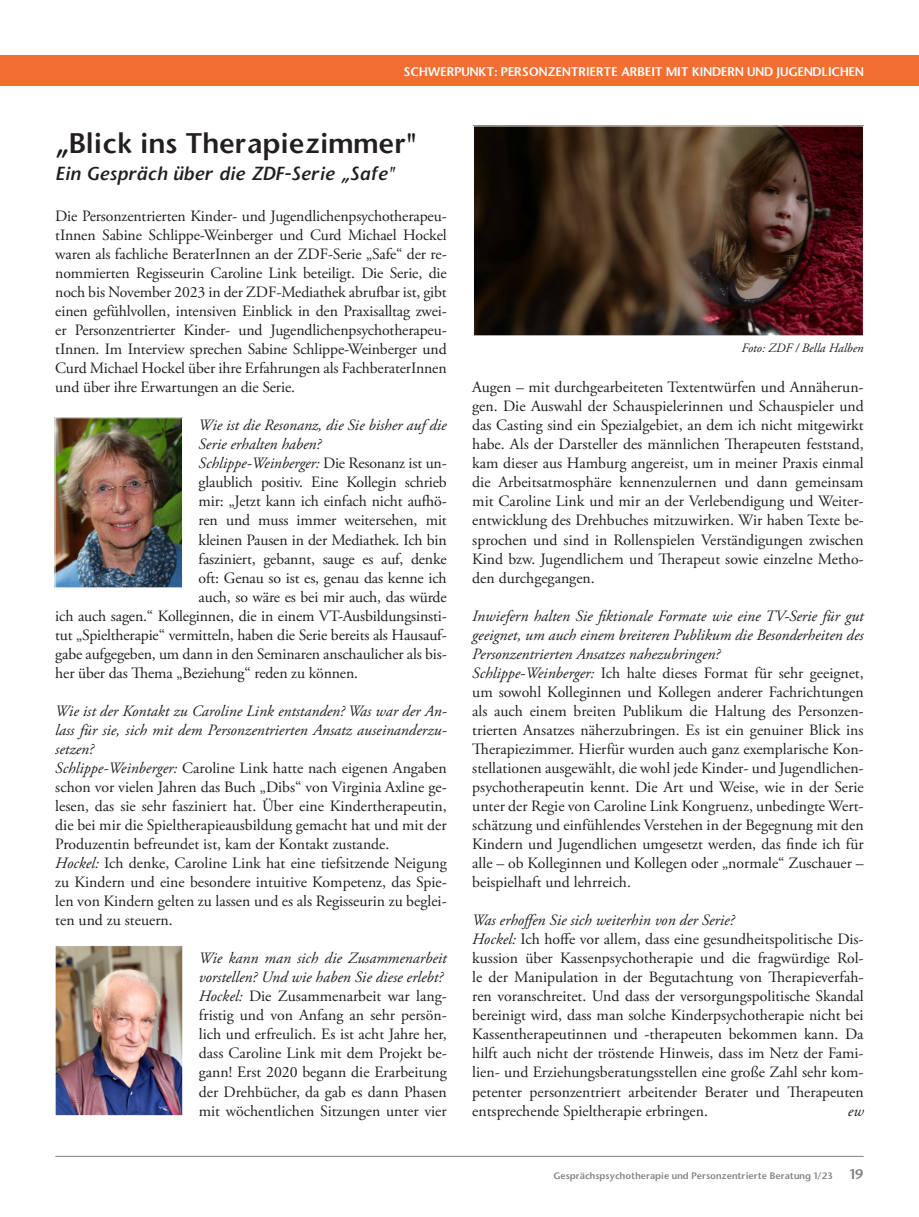
<style>
.page{position:relative;width:919px;height:1217px;background:#fff}
.page>*{position:absolute;margin:0;border:0;box-sizing:border-box;transform-origin:0 0}
.Headlines{font:27px "Stone Sans Semi Boold";color:#231f20}
.Sublines{font:italic 18px "Stone Sans Semi Boold";color:#231f20}
.Fliesstext_ohne_Einz{font:15.75px/19px "Adobe Garamond Pro";letter-spacing:-.01em;color:#231f20;text-align:justify}
.Fliesstext_ohne_Einz-2{font:italic 15.75px/19px "Adobe Garamond Pro";color:#231f20}
.Bildunterschrift{font:italic 12.75px "Adobe Garamond Pro";color:#231f20}
.t1{font:12px "Stone Sans Semi Boold";color:#fff}
.t2{font:9px "Stone Sans Semi Boold";color:#808285}
.s1{font-style:normal}
.s2{font-style:italic}
.s3{font-size:13.5px}
</style>
<div class="page">
<hr style="left:55px;top:1155px;width:808px;height:1px;background:#808285">
<div style="left:13px;top:55px;width:905px;height:30px;background:#f36e31"></div>
<div style="left:0;top:55px;width:13px;height:30px;background:#f36e31"></div>
<img style="left:57px;top:419px;width:123px;height:167px">
<img style="left:57px;top:947px;width:124px;height:166px">
<div style="left:55px;top:945px;width:128px;height:170px;border:1px solid #fff"></div>
<img style="left:475px;top:128px;width:386px;height:206px">
<p class="t1" style="left:403px;top:64px;width:461px">SCHWERPUNKT: PERSONZENTRIERTE ARBEIT MIT KINDERN UND JUGENDLICHEN</p>
<p class="Headlines" style="left:55px;top:126px;width:362px">„Blick ins Therapiezimmer"</p>
<p class="Sublines" style="left:55px;top:162px;width:340px">Ein Gespräch über die ZDF-Serie „Safe"</p>
<p class="Fliesstext_ohne_Einz" style="left:55px;top:207px;width:393px">Die Personzentrierten Kinder- und Jugendlichenpsychotherapeu&shy;tInnen Sabine Schlippe-Weinberger und Curd Michael Hockel waren als fachliche BeraterInnen an der ZDF-Serie „Safe“ der re&shy;nommierten Regisseurin Caroline Link beteiligt. Die Serie, die noch bis November 2023 in der ZDF-Mediathek abrufbar ist, gibt einen gefühlvollen, intensiven Einblick in den Praxisalltag zwei&shy;er Personzentrierter Kinder- und Jugendlichenpsychotherapeu&shy;tInnen. Im Interview sprechen Sabine Schlippe-Weinberger und Curd Michael Hockel über ihre Erfahrungen als FachberaterInnen und über ihre Erwartungen an die Serie.</p>
<p class="Fliesstext_ohne_Einz-2" style="left:199px;top:416px;width:249px">Wie ist die Resonanz, die Sie bisher auf die<br>Serie erhalten haben?</p>
<p class="Fliesstext_ohne_Einz-2" style="left:199px;top:454px;width:249px">Schlippe-Weinberger: <span class="s1">Die Resonanz ist un-</span></p>
<p class="Fliesstext_ohne_Einz" style="left:199px;top:473px;width:249px">glaublich positiv. Eine Kollegin schrieb</p>
<p class="Fliesstext_ohne_Einz" style="left:199px;top:492px;width:249px">mir: „Jetzt kann ich einfach nicht aufhö-</p>
<p class="Fliesstext_ohne_Einz" style="left:199px;top:511px;width:249px">ren und muss immer weitersehen, mit</p>
<p class="Fliesstext_ohne_Einz" style="left:199px;top:530px;width:249px">kleinen Pausen in der Mediathek. Ich bin</p>
<p class="Fliesstext_ohne_Einz" style="left:199px;top:549px;width:249px">fasziniert, gebannt, sauge es auf, denke</p>
<p class="Fliesstext_ohne_Einz" style="left:199px;top:568px;width:249px">oft: Genau so ist es, genau das kenne ich</p>
<p class="Fliesstext_ohne_Einz" style="left:199px;top:587px;width:249px">auch, so wäre es bei mir auch, das würde</p>
<p class="Fliesstext_ohne_Einz" style="left:55px;top:606px;width:393px">ich auch sagen.“ Kolleginnen, die in einem VT-Ausbildungsinsti-</p>
<p class="Fliesstext_ohne_Einz" style="left:55px;top:625px;width:393px">tut „Spieltherapie“ vermitteln, haben die Serie bereits als Hausauf-</p>
<p class="Fliesstext_ohne_Einz" style="left:55px;top:644px;width:393px">gabe aufgegeben, um dann in den Seminaren anschaulicher als bis-</p>
<p class="Fliesstext_ohne_Einz" style="left:55px;top:663px;width:304px">her über das Thema „Beziehung“ reden zu können.</p>
<p class="Fliesstext_ohne_Einz-2" style="left:55px;top:701px;width:393px;text-align:justify">Wie ist der Kontakt zu Caroline Link entstanden? Was war der An&shy;lass für sie, sich mit dem Personzentrierten Ansatz auseinanderzu&shy;setzen?</p>
<p class="Fliesstext_ohne_Einz" style="left:55px;top:758px;width:393px"><span class="s2">Schlippe-Weinberger:</span> Caroline Link hatte nach eigenen Angaben schon vor vielen Jahren das Buch „Dibs“ von Virginia Axline ge&shy;lesen, das sie sehr fasziniert hat. Über eine Kindertherapeutin, die bei mir die Spieltherapieausbildung gemacht hat und mit der Produzentin befreundet ist, kam der Kontakt zustande.</p>
<p class="Fliesstext_ohne_Einz" style="left:55px;top:853px;width:393px"><span class="s2">Hockel:</span> Ich denke, Caroline Link hat eine tiefsitzende Neigung zu Kindern und eine besondere intuitive Kompetenz, das Spie&shy;len von Kindern gelten zu lassen und es als Regisseurin zu beglei&shy;ten und zu steuern.</p>
<p class="Fliesstext_ohne_Einz-2" style="left:199px;top:948px;width:249px">Wie kann man sich die Zusammenarbeit vorstellen? Und wie haben Sie diese erlebt?</p>
<p class="Fliesstext_ohne_Einz" style="left:199px;top:987px;width:249px"><span class="s2">Hockel:</span> Die Zusammenarbeit war lang&shy;fristig und von Anfang an sehr persön&shy;lich und erfreulich. Es ist acht Jahre her, dass Caroline Link mit dem Projekt be&shy;gann! Erst 2020 begann die Erarbeitung der Drehbücher, da gab es dann Phasen mit wöchentlichen Sitzungen unter vier</p>
<p class="Bildunterschrift" style="left:741px;top:340px;width:124px">Foto: ZDF / Bella Halben</p>
<p class="Fliesstext_ohne_Einz" style="left:472px;top:378px;width:393px">Augen – mit durchgearbeiteten Textentwürfen und Annäherun&shy;gen. Die Auswahl der Schauspielerinnen und Schauspieler und das Casting sind ein Spezialgebiet, an dem ich nicht mitgewirkt habe. Als der Darsteller des männlichen Therapeuten feststand, kam dieser aus Hamburg angereist, um in meiner Praxis einmal die Arbeitsatmosphäre kennenzulernen und dann gemeinsam mit Caroline Link und mir an der Verlebendigung und Weiter&shy;entwicklung des Drehbuches mitzuwirken. Wir haben Texte be&shy;sprochen und sind in Rollenspielen Verständigungen zwischen Kind bzw. Jugendlichem und Therapeut sowie einzelne Metho&shy;den durchgegangen.</p>
<p class="Fliesstext_ohne_Einz-2" style="left:472px;top:606px;width:393px;text-align:justify">Inwiefern halten Sie fiktionale Formate wie eine TV-Serie für gut geeignet, um auch einem breiteren Publikum die Besonderheiten des Personzentrierten Ansatzes nahezubringen?</p>
<p class="Fliesstext_ohne_Einz" style="left:472px;top:663px;width:393px"><span class="s2">Schlippe-Weinberger:</span> Ich halte dieses Format für sehr geeignet, um sowohl Kolleginnen und Kollegen anderer Fachrichtungen als auch einem breiten Publikum die Haltung des Personzen&shy;trierten Ansatzes näherzubringen. Es ist ein genuiner Blick ins Therapiezimmer. Hierfür wurden auch ganz exemplarische Kon&shy;stellationen ausgewählt, die wohl jede Kinder- und Jugendlichen&shy;psychotherapeutin kennt. Die Art und Weise, wie in der Serie unter der Regie von Caroline Link Kongruenz, unbedingte Wert&shy;schätzung und einfühlendes Verstehen in der Begegnung mit den Kindern und Jugendlichen umgesetzt werden, das finde ich für alle – ob Kolleginnen und Kollegen oder „normale“ Zuschauer – beispielhaft und lehrreich.</p>
<p class="Fliesstext_ohne_Einz-2" style="left:472px;top:910px;width:263px">Was erhoffen Sie sich weiterhin von der Serie?</p>
<p class="Fliesstext_ohne_Einz" style="left:472px;top:930px;width:393px"><span class="s2">Hockel:</span> Ich hoffe vor allem, dass eine gesundheitspolitische Dis&shy;kussion über Kassenpsychotherapie und die fragwürdige Rol&shy;le der Manipulation in der Begutachtung von Therapieverfah&shy;ren voranschreitet. Und dass der versorgungspolitische Skandal bereinigt wird, dass man solche Kinderpsychotherapie nicht bei Kassentherapeutinnen und -therapeuten bekommen kann. Da hilft auch nicht der tröstende Hinweis, dass im Netz der Fami&shy;lien- und Erziehungsberatungsstellen eine große Zahl sehr kom&shy;petenter personzentriert arbeitender Berater und Therapeuten entsprechende Spieltherapie erbringen.</p>
<p class="Fliesstext_ohne_Einz-2" style="left:847px;top:1101px;width:17px">ew</p>
<p class="t2" style="left:553px;top:1169px;width:311px">Gesprächspsychotherapie und Personzentrierte Beratung 1/23 <span class="s3">19</span></p>
</div>
